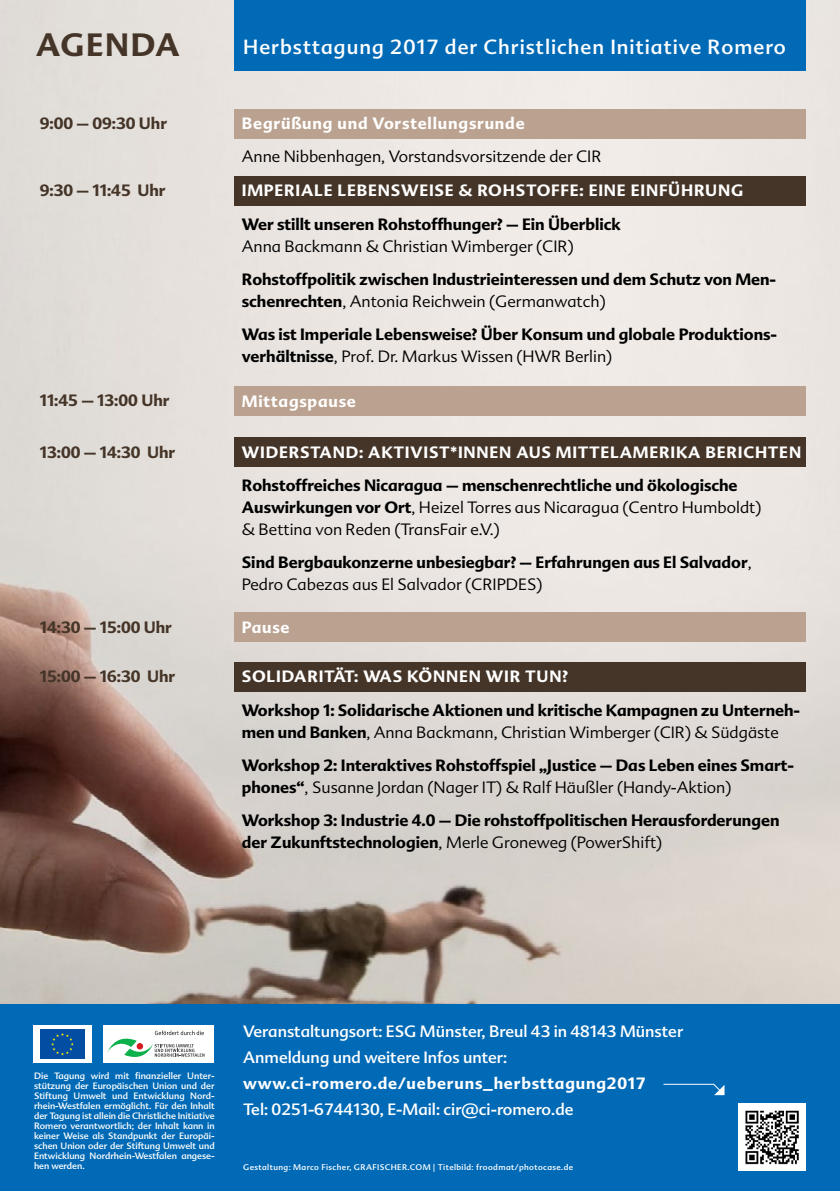
<style>
.page{position:relative;width:840px;height:1191px;background:#fff}
.page>*{position:absolute;margin:0;border:0;box-sizing:border-box;transform-origin:0 0}
.t1{font:700 31.4px "Advert";letter-spacing:.05em;color:#453528}
.t2{font:20px "Advert";letter-spacing:.05em;color:#fff}
.t3{font:700 16px/22px "Advert";color:#000}
.t4{font:700 16px "Advert";letter-spacing:.05em;color:#fff}
.t5{font:16px/26px "Advert";color:#fff}
.t6{font:700 16px "Advert";color:#453528}
.t7{font:300 16px "Advert";color:#000}
.t8{font:9px/10px "Advert";color:#fff;text-align:justify}
.t9{font:8px "Advert";letter-spacing:.05em;color:#fff}
.s1{font-weight:300}
</style>
<div class="page">
<div style="left:0;top:1003px;width:839px;height:188px;background:#006ab6"></div>
<img style="left:0;top:0;width:839px;height:1003px">
<div style="left:103px;top:1025px;width:110px;height:38px;background:#fff"></div>
<svg style="left:107px;top:1030px;width:97px;height:27px"></svg>
<div style="left:234px;top:109px;width:571px;height:29px;background:#bba290"></div>
<div style="left:234px;top:0;width:571px;height:71px;background:#006ab6"></div>
<div style="left:234px;top:176px;width:571px;height:29px;background:#453528"></div>
<div style="left:234px;top:438px;width:571px;height:29px;background:#453528"></div>
<div style="left:234px;top:662px;width:571px;height:29px;background:#453528"></div>
<div style="left:234px;top:386px;width:571px;height:30px;background:#bba290"></div>
<div style="left:234px;top:613px;width:571px;height:29px;background:#bba290"></div>
<div style="left:33px;top:1025px;width:59px;height:38px;background:#fff"></div>
<div style="left:40px;top:1029px;width:45px;height:30px;background:#034ea2"></div>
<svg style="left:51px;top:1033px;width:23px;height:22px"></svg>
<img style="left:738px;top:1103px;width:67px;height:67px">
<svg style="left:663px;top:1083px;width:61px;height:12px"></svg>
<h1 class="t1" style="left:36px;top:25px;width:145px">AGENDA</h1>
<p class="t2" style="left:243px;top:35px;width:543px">Herbsttagung 2017 der Christlichen Initiative Romero</p>
<p class="t6" style="left:40px;top:113px;width:129px">9:00 – 09:30 Uhr</p>
<p class="t6" style="left:40px;top:180px;width:127px">9:30 – 11:45 Uhr</p>
<p class="t4" style="left:242px;top:113px;width:284px">Begrüßung und Vorstellungsrunde</p>
<p class="t7" style="left:242px;top:147px;width:361px">Anne Nibbenhagen, Vorstandsvorsitzende der CIR</p>
<p class="t4" style="left:242px;top:180px;width:44px">Imperiale</p>
<p class="t4" style="left:337px;top:180px;width:22px">Lebensweise</p>
<p class="t4" style="left:458px;top:180px;width:56px">&amp; Rohst</p>
<p class="t4" style="left:536px;top:180px;width:72px">offe: Eine</p>
<p class="t4" style="left:630px;top:180px;width:64px">Einführung</p>
<p class="t3" style="left:242px;top:213px;width:380px">Wer stillt unseren Rohstoffhunger? – Ein Überblick</p>
<p class="t7" style="left:242px;top:236px;width:333px">Anna Backmann &amp; Christian Wimberger (CIR)</p>
<p class="t3" style="left:242px;top:268px;width:535px">Rohstoffpolitik zwischen Industrieinteressen und dem Schutz von Men&shy;schenrechten<span class="s1">, Antonia Reichwein (Germanwatch)</span></p>
<p class="t3" style="left:242px;top:323px;width:535px">Was ist Imperiale Lebensweise? Über Konsum und globale Produktions&shy;verhältnisse<span class="s1">, Prof. Dr. Markus Wissen (HWR Berlin)</span></p>
<p class="t6" style="left:40px;top:391px;width:131px">11:45 – 13:00 Uhr</p>
<p class="t4" style="left:242px;top:391px;width:116px">Mittagspause</p>
<p class="t6" style="left:40px;top:442px;width:137px">13:00 – 14:30 Uhr</p>
<p class="t4" style="left:242px;top:442px;width:30px">Widerstand</p>
<p class="t4" style="left:359px;top:442px;width:33px">: Aktivist</p>
<p class="t4" style="left:450px;top:442px;width:19px">*innen</p>
<p class="t4" style="left:516px;top:442px;width:13px">aus</p>
<p class="t4" style="left:555px;top:442px;width:29px">Mittelamerika</p>
<p class="t4" style="left:705px;top:442px;width:10px">beri</p>
<p class="t4" style="left:743px;top:442px;width:24px">chten</p>
<p class="t3" style="left:242px;top:474px;width:521px">Rohstoffreiches Nicaragua – menschenrechtliche und ökologische<br>Auswirkungen vor Ort<span class="s1">, Heizel Torres aus Nicaragua (Centro Humboldt) &amp; Bettina von Reden (TransFair e.V.)</span></p>
<p class="t3" style="left:242px;top:551px;width:511px">Sind Bergbaukonzerne unbesiegbar? – Erfahrungen aus El Salvador<span class="s1">,<br>Pedro Cabezas aus El Salvador (CRIPDES)</span></p>
<p class="t6" style="left:40px;top:617px;width:134px">14:30 – 15:00 Uhr</p>
<p class="t4" style="left:242px;top:617px;width:49px">Pause</p>
<p class="t6" style="left:40px;top:666px;width:137px">15:00 – 16:30 Uhr</p>
<p class="t4" style="left:242px;top:666px;width:36px">Solidarit</p>
<p class="t4" style="left:333px;top:666px;width:112px">ät: Was können</p>
<p class="t4" style="left:485px;top:666px;width:13px">wir</p>
<p class="t4" style="left:525px;top:666px;width:13px">tun</p>
<p class="t4" style="left:562px;top:666px;width:7px">?</p>
<p class="t3" style="left:242px;top:699px;width:559px">Workshop 1: Solidarische Aktionen und kritische Kampagnen zu Unterneh&shy;men und Banken<span class="s1">, Anna Backmann, Christian Wimberger (CIR) &amp; Südgäste</span></p>
<p class="t3" style="left:242px;top:754px;width:553px">Workshop 2: Interaktives Rohstoffspiel „Justice – Das Leben eines Smart&shy;phones“<span class="s1">, Susanne Jordan (Nager IT) &amp; Ralf Häußler (Handy-Aktion)</span></p>
<p class="t3" style="left:242px;top:809px;width:539px">Workshop 3: Industrie 4.0 – Die rohstoffpolitischen Herausforderungen der Zukunftstechnologien<span class="s1">, Merle Groneweg (PowerShift)</span></p>
<p class="t8" style="left:34px;top:1070px;width:182px">Die Tagung wird mit finanzieller Unter&shy;stützung der Europäischen Union und der Stiftung Umwelt und Entwicklung Nord&shy;rhein-Westfalen ermöglicht. Für den Inhalt der Tagung ist allein die Christliche Initiative Romero verantwortlich; der Inhalt kann in keiner Weise als Standpunkt der Europäi&shy;schen Union oder der Stiftung Umwelt und Entwicklung Nordrhein-Westfalen angese&shy;hen werden.</p>
<p class="t5" style="left:243px;top:1018px;width:441px">Veranstaltungsort: ESG Münster, Breul 43 in 48143 Münster<br>Anmeldung und weitere Infos unter:</p>
<p class="t4" style="left:243px;top:1073px;width:403px">www.ci-romero.de/ueberuns_herbsttagung2017</p>
<p class="t5" style="left:243px;top:1096px;width:331px">Tel: 0251-6744130, E-Mail: cir@ci-romero.de</p>
<p class="t9" style="left:243px;top:1162px;width:331px">Gestaltung: Marco Fischer, GRAFISCHER.COM | Titelbild: froodmat/photocase.de</p>
</div>
